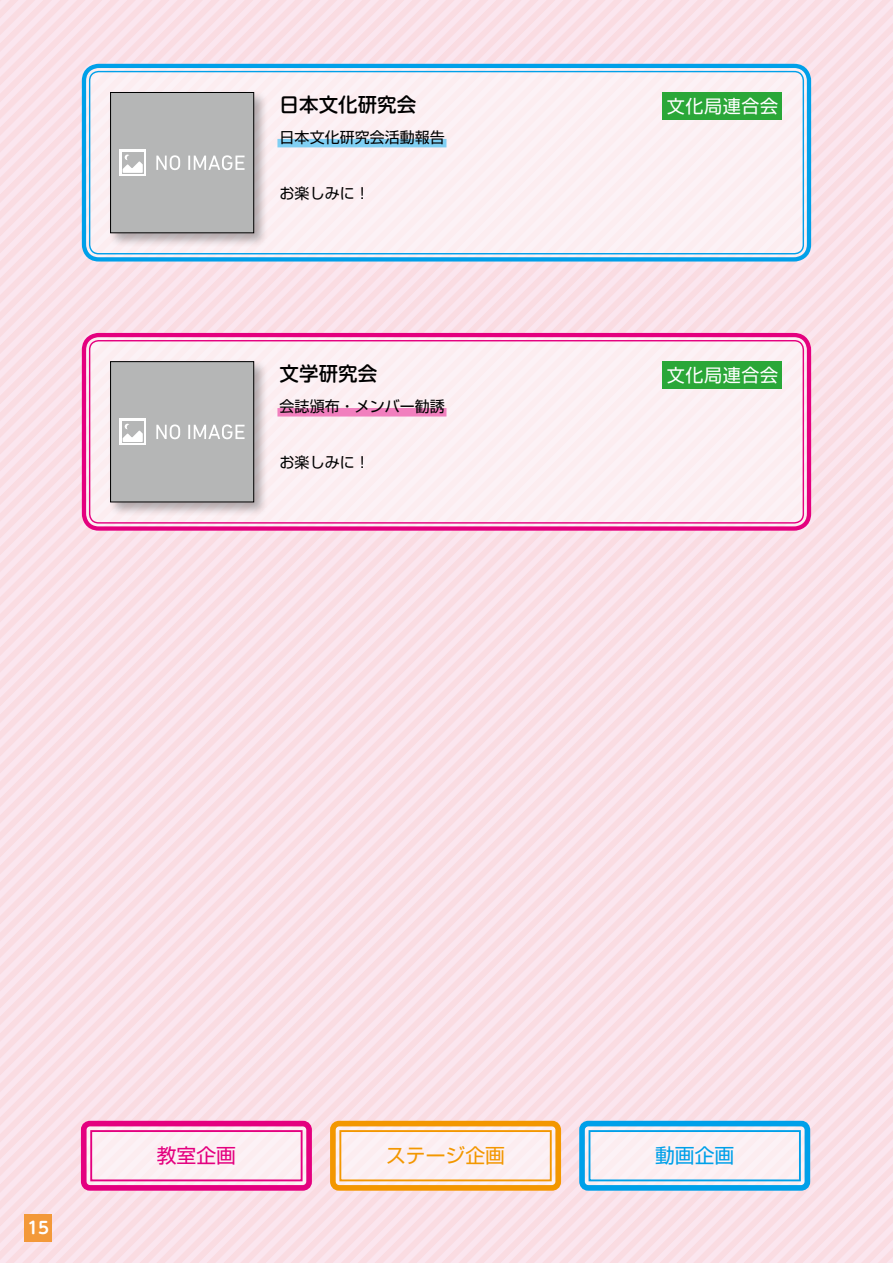
<style>
.page{position:relative;width:893px;height:1263px;background:#fae0e7}
.page>*{position:absolute;margin:0;border:0;box-sizing:border-box;transform-origin:0 0}
.t1{font:19.8px "Shin Go Pro";color:#f39700}
.t2{font:19.8px "Shin Go Pro";color:#e4007f}
.t3{font:19.8px "Shin Go Pro";color:#00a0e9}
.t4{font:500 19.5px "Shin M Go Pro";color:#000}
.t5{font:18px "Shin Go Pro";letter-spacing:.04em;color:#fff}
.t6{font:700 16.5px "UD Shin M Go Pro De";color:#fff}
.t7{font:15px "Shin Go Pro";color:#000}
</style>
<div class="page">
<div style="left:24px;top:1214px;width:28px;height:28px;background:#f39939"></div>
<div style="left:86px;top:337px;width:721px;height:189px;background:#fceef1;border-radius:13px"></div>
<div style="left:82px;top:333px;width:729px;height:198px;border:4px solid #e4007f;border-radius:15px"></div>
<div style="left:89px;top:340px;width:715px;height:184px;border:1px solid #e4007f;border-radius:9px"></div>
<div style="left:662px;top:362px;width:120px;height:27px;background:#2aa738"></div>
<div style="left:86px;top:68px;width:721px;height:189px;background:#fceef2;border-radius:13px"></div>
<div style="left:82px;top:64px;width:729px;height:197px;border:4px solid #00a0e9;border-radius:15px"></div>
<div style="left:89px;top:71px;width:715px;height:183px;border:1px solid #00a0e9;border-radius:9px"></div>
<div style="left:662px;top:92px;width:120px;height:28px;background:#2aa738"></div>
<div style="left:87px;top:1126px;width:219px;height:59px;background:#fceef2;border-radius:3px"></div>
<div style="left:81px;top:1121px;width:231px;height:70px;border:6px solid #e4007f;border-radius:6px"></div>
<svg style="left:90px;top:1130px;width:213px;height:52px"></svg>
<div style="left:336px;top:1126px;width:219px;height:59px;background:#fceff2;border-radius:3px"></div>
<div style="left:330px;top:1121px;width:231px;height:70px;border:6px solid #f39700;border-radius:6px"></div>
<svg style="left:339px;top:1130px;width:213px;height:52px"></svg>
<div style="left:585px;top:1126px;width:220px;height:59px;background:#fceff3;border-radius:3px"></div>
<div style="left:579px;top:1121px;width:231px;height:70px;border:6px solid #00a0e9;border-radius:6px"></div>
<svg style="left:588px;top:1130px;width:213px;height:52px"></svg>
<div style="left:108px;top:90px;width:160px;height:157px;background:#000;opacity:.3"></div>
<div style="left:111px;top:92px;width:143px;height:141px;background:#b5b6b6"></div>
<div style="left:110px;top:92px;width:144px;height:141px;border:1px solid #000"></div>
<div style="left:120px;top:149px;width:26px;height:27px;background:#fff"></div>
<div style="left:122px;top:152px;width:22px;height:22px;background:#b5b6b6"></div>
<svg style="left:156px;top:155px;width:24px;height:15px"></svg>
<svg style="left:188px;top:155px;width:57px;height:15px"></svg>
<svg style="left:123px;top:155px;width:20px;height:18px"></svg>
<div style="left:108px;top:359px;width:160px;height:158px;background:#000;opacity:.3"></div>
<div style="left:111px;top:362px;width:143px;height:140px;background:#b5b6b6"></div>
<div style="left:110px;top:361px;width:144px;height:141px;border:1px solid #000"></div>
<div style="left:120px;top:419px;width:26px;height:26px;background:#fff"></div>
<div style="left:122px;top:421px;width:22px;height:22px;background:#b5b6b6"></div>
<svg style="left:156px;top:424px;width:24px;height:15px"></svg>
<svg style="left:188px;top:424px;width:57px;height:15px"></svg>
<svg style="left:123px;top:424px;width:20px;height:18px"></svg>
<h2 class="t4" style="left:280px;top:88px;width:138px">日本文化研究会</h2>
<p class="t5" style="left:667px;top:92px;width:113px">文化局連合会</p>
<p class="t7" style="left:280px;top:125px;width:166px">日本文化研究会活動報告</p>
<p class="t7" style="left:280px;top:181px;width:91px">お楽しみに！</p>
<h2 class="t4" style="left:280px;top:357px;width:99px">文学研究会</h2>
<p class="t5" style="left:667px;top:361px;width:113px">文化局連合会</p>
<p class="t7" style="left:280px;top:394px;width:166px">会誌頒布・メンバー勧誘</p>
<p class="t7" style="left:280px;top:450px;width:91px">お楽しみに！</p>
<p class="t6" style="left:27px;top:1214px;width:23px">15</p>
<h1 class="t2" style="left:157px;top:1139px;width:81px">教室企画</h1>
<h1 class="t1" style="left:386px;top:1139px;width:120px">ステージ企画</h1>
<h1 class="t3" style="left:655px;top:1139px;width:81px">動画企画</h1>
</div>
